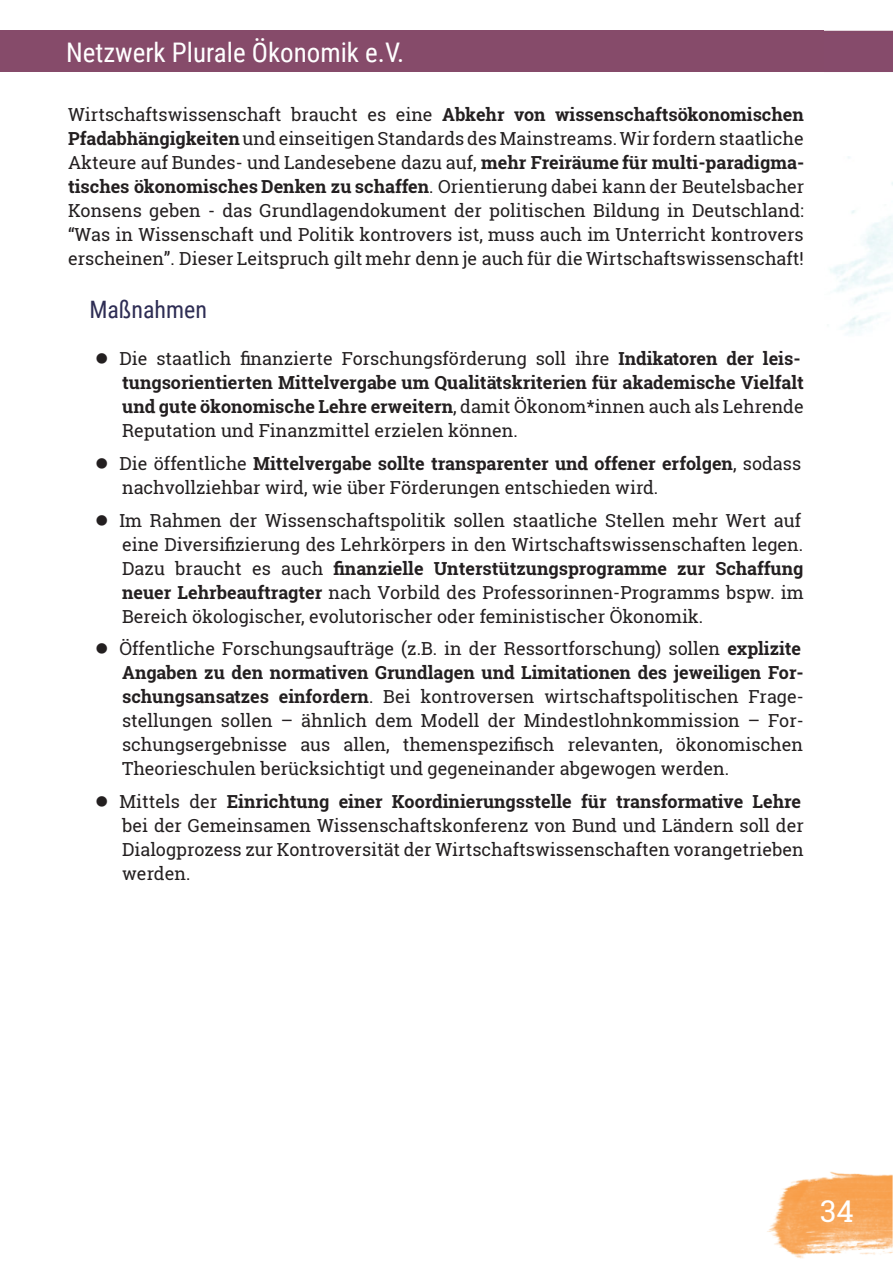
<style>
.page{position:relative;width:893px;height:1263px;background:#fff}
.page>*{position:absolute;margin:0;border:0;box-sizing:border-box;transform-origin:0 0}
.t1{font:30px "Roboto Slab";color:#fff}
.t2{font:27px "Roboto Condensed";color:#fff}
.t3{font:24px "Roboto Condensed";color:#2e2d54}
.t4{font:18px/24px "Roboto Slab";color:#231f20}
.s1{font-weight:700}
</style>
<div class="page">
<div style="left:0;top:31px;width:893px;height:41px;background:#864b6a"></div>
<img style="left:767px;top:1172px;width:126px;height:86px">
<h2 class="t2" style="left:66px;top:42px;width:340px">Netzwerk Plurale Ökonomik e.V.</h2>
<p class="t4" style="left:68px;top:102px;width:738px;text-align:justify">Wirtschaftswissenschaft braucht es eine <span class="s1">Abkehr von wissenschaftsökonomischen Pfadabhängigkeiten</span> und einseitigen Standards des Mainstreams. Wir fordern staatliche Akteure auf Bundes- und Landesebene dazu auf, <span class="s1">mehr Freiräume für multi-paradigma&shy;tisches ökonomisches Denken zu schaffen</span>. Orientierung dabei kann der Beutelsbacher Konsens geben - das Grundlagendokument der politischen Bildung in Deutschland: “Was in Wissenschaft und Politik kontrovers ist, muss auch im Unterricht kontrovers erscheinen”. Dieser Leitspruch gilt mehr denn je auch für die Wirtschaftswissenschaft!</p>
<h3 class="t3" style="left:89px;top:300px;width:119px">Maßnahmen</h3>
<p class="t4" style="left:122px;top:346px;width:683px;text-indent:-27px">● Die staatlich finanzierte Forschungsförderung soll ihre <span class="s1">Indikatoren der leis&shy;tungsorientierten Mittelvergabe um Qualitätskriterien für akademische Vielfalt und gute ökonomische Lehre erweitern</span>, damit Ökonom*innen auch als Lehrende Reputation und Finanzmittel erzielen können.</p>
<p class="t4" style="left:122px;top:451px;width:681px;text-indent:-27px">● Die öffentliche <span class="s1">Mittelvergabe sollte transparenter und offener erfolgen</span>, sodass nachvollziehbar wird, wie über Förderungen entschieden wird.</p>
<p class="t4" style="left:122px;top:507px;width:683px;text-indent:-27px">● Im Rahmen der Wissenschaftspolitik sollen staatliche Stellen mehr Wert auf eine Diversifizierung des Lehrkörpers in den Wirtschaftswissenschaften legen.<br>Dazu braucht es auch <span class="s1">finanzielle Unterstützungsprogramme zur Schaffung neuer Lehrbeauftragter</span> nach Vorbild des Professorinnen-Programms bspw. im Bereich ökologischer, evolutorischer oder feministischer Ökonomik.</p>
<p class="t4" style="left:122px;top:636px;width:683px;text-indent:-27px">● Öffentliche Forschungsaufträge (z.B. in der Ressortforschung) sollen <span class="s1">explizite Angaben zu den normativen Grundlagen und Limitationen des jeweiligen For&shy;schungsansatzes einfordern</span>. Bei kontroversen wirtschaftspolitischen Frage&shy;stellungen sollen – ähnlich dem Modell der Mindestlohnkommission – For&shy;schungsergebnisse aus allen, themenspezifisch relevanten, ökonomischen Theorieschulen berücksichtigt und gegeneinander abgewogen werden.</p>
<p class="t4" style="left:122px;top:788px;width:683px;text-indent:-27px">● Mittels der <span class="s1">Einrichtung einer Koordinierungsstelle für transformative Lehre </span>bei der Gemeinsamen Wissenschaftskonferenz von Bund und Ländern soll der Dialogprozess zur Kontroversität der Wirtschaftswissenschaften vorangetrieben werden.</p>
<h1 class="t1" style="left:820px;top:1191px;width:35px">34</h1>
</div>
